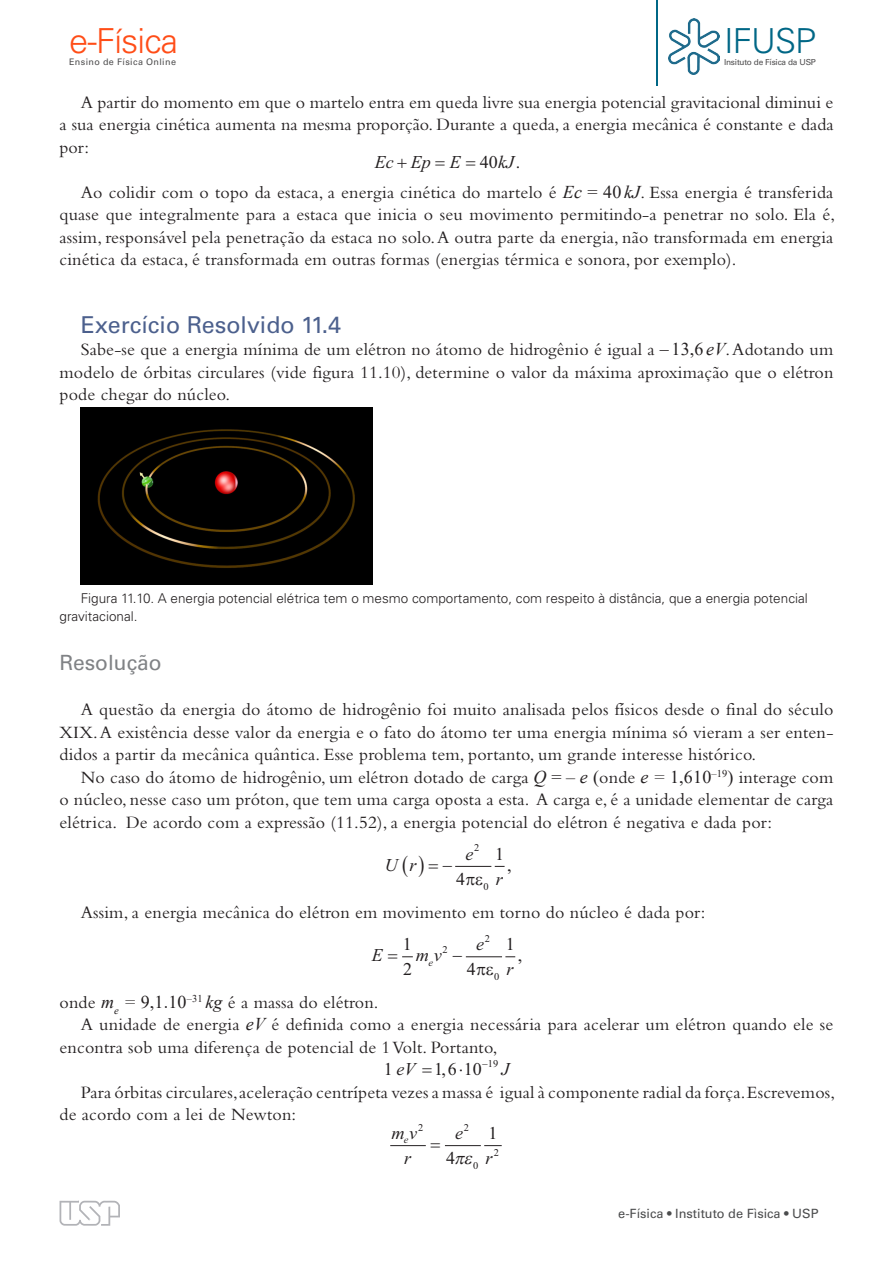
<style>
.page{position:relative;width:893px;height:1263px;background:#fff}
.page>*{position:absolute;margin:0;border:0;box-sizing:border-box;transform-origin:0 0}
.t1{font:300 34.5px "Univers";letter-spacing:-.025em;color:#ff4d17}
.t2{font:300 34.5px "Univers";letter-spacing:-.025em;color:#006786}
.TEXTO_-_SUBTITULO{font:23.25px "Univers";color:#4c608d}
.TEXTO_-_protocolo{font:21px "Univers";color:#808285}
.TEXTO_-_Corpo{font:18px/22.5px "Bembo";letter-spacing:.01em;color:#231f20;text-align:justify}
.t3{font:italic 18px/25.7px "Times New Roman";color:#231f20;text-align:center}
.t4{font:18px/25.3px "Times New Roman";letter-spacing:.135em;color:#231f20}
.Destaque__-__Legenda{font:300 13.5px/18px "Univers";color:#231f20}
.t5{font:12.75px "Univers";color:#4b4c4d}
.t6{font:10.35px "Times New Roman";color:#231f20}
.t7{font:italic 10.35px "Times New Roman";color:#231f20}
.t8{font:9px "Univers";letter-spacing:.04em;color:#4e4d4e}
.t9{font:8.25px "Univers";letter-spacing:-.025em;color:#4e4d4e}
.s1{font-style:italic}
.s2{font-family:"Times New Roman";font-style:italic}
.s3{font-family:"Times New Roman"}
.s4{font-style:normal}
</style>
<div class="page">
<svg style="left:60px;top:1201px;width:60px;height:25px"></svg>
<img style="left:669px;top:18px;width:50px;height:56px">
<hr style="left:656px;top:0;width:2px;height:85px;background:#006786">
<img style="left:81px;top:408px;width:291px;height:176px">
<hr style="left:455px;top:866px;width:36px;height:1px;background:#231f20">
<hr style="left:466px;top:956px;width:36px;height:1px;background:#231f20">
<hr style="left:390px;top:1145px;width:36px;height:1px;background:#231f20">
<hr style="left:445px;top:1145px;width:36px;height:1px;background:#231f20">
<svg style="left:484px;top:1145px;width:18px;height:1px"></svg>
<svg style="left:402px;top:956px;width:11px;height:2px"></svg>
<h1 class="t2" style="left:724px;top:20px;width:94px">IFUSP</h1>
<p class="t9" style="left:724px;top:57px;width:93px">Insituto de Física da USP</p>
<h1 class="t1" style="left:69px;top:20px;width:110px">e-Física</h1>
<p class="t8" style="left:69px;top:56px;width:108px">Ensino de Física Online</p>
<p class="TEXTO_-_Corpo" style="left:60px;top:90px;width:775px;text-indent:21px">A partir do momento em que o martelo entra em queda livre sua energia potencial gravitacional diminui e a sua energia cinética aumenta na mesma proporção. Durante a queda, a energia mecânica é constante e dada por:</p>
<p class="t3" style="left:375px;top:148px;width:88px">Ec Ep E</p>
<p class="t3" style="left:498px;top:148px;width:9px">k</p>
<p class="t4" style="left:480px;top:149px;width:42px">40 <span class="s1">J</span>.</p>
<p class="TEXTO_-_Corpo" style="left:60px;top:180px;width:777px;text-indent:21px">Ao colidir com o topo da estaca, a energia cinética do martelo é <span class="s2">Ec</span> <span class="s3">= 40</span> <span class="s2">kJ</span>. Essa energia é transferida quase que integralmente para a estaca que inicia o seu movimento permitindo-a penetrar no solo. Ela é, assim, responsável pela penetração da estaca no solo. A outra parte da energia, não transformada em energia cinética da estaca, é transformada em outras formas (energias térmica e sonora, por exemplo).</p>
<p class="TEXTO_-_SUBTITULO" style="left:81px;top:311px;width:262px">Exercício Resolvido 11.4</p>
<p class="TEXTO_-_Corpo" style="left:60px;top:338px;width:775px;text-indent:21px">Sabe-se que a energia mínima de um elétron no átomo de hidrogênio é igual a – <span class="s3">13,6</span> <span class="s2">eV</span>. Adotando um modelo de órbitas circulares (vide figura 11.10), determine o valor da máxima aproximação que o elétron pode chegar do núcleo.</p>
<p class="Destaque__-__Legenda" style="left:60px;top:589px;width:750px;text-indent:21px">Figura 11.10. A energia potencial elétrica tem o mesmo comportamento, com respeito à distância, que a energia potencial gravitacional.</p>
<p class="TEXTO_-_protocolo" style="left:60px;top:650px;width:104px">Resolução</p>
<p class="TEXTO_-_Corpo" style="left:60px;top:698px;width:775px;text-indent:21px">A questão da energia do átomo de hidrogênio foi muito analisada pelos físicos desde o final do século XIX. A existência desse valor da energia e o fato do átomo ter uma energia mínima só vieram a ser enten&shy;didos a partir da mecânica quântica. Esse problema tem, portanto, um grande interesse histórico.</p>
<p class="TEXTO_-_Corpo" style="left:60px;top:765px;width:775px;text-indent:21px">No caso do átomo de hidrogênio, um elétron dotado de carga <span class="s2">Q</span> <span class="s3">= –</span> <span class="s2">e</span> <span class="s3">(</span>onde <span class="s2">e =</span> <span class="s3">1,610</span><sup>–19</sup><span class="s3">)</span> interage com o núcleo, nesse caso um próton, que tem uma carga oposta a esta. A carga e, é a unidade elementar de carga elétrica. De acordo com a expressão (11.52), a energia potencial do elétron é negativa e dada por:</p>
<p class="t3" style="left:385px;top:852px;width:33px">U r</p>
<p class="t6" style="left:474px;top:842px;width:7px">2</p>
<p class="t4" style="left:495px;top:841px;width:10px">1</p>
<p class="t3" style="left:466px;top:840px;width:9px">e</p>
<p class="t4" style="left:507px;top:852px;width:6px">,</p>
<p class="TEXTO_-_Corpo" style="left:81px;top:900px;width:626px">Assim, a energia mecânica do elétron em movimento em torno do núcleo é dada por:</p>
<p class="t3" style="left:372px;top:942px;width:12px">E</p>
<p class="t3" style="left:416px;top:942px;width:27px">m v</p>
<p class="t4" style="left:456px;top:866px;width:10px">4</p>
<p class="t3" style="left:496px;top:866px;width:9px">r</p>
<p class="t6" style="left:484px;top:880px;width:7px">0</p>
<p class="t6" style="left:485px;top:932px;width:7px">2</p>
<p class="t6" style="left:443px;top:943px;width:7px">2</p>
<p class="t4" style="left:506px;top:931px;width:10px">1</p>
<p class="t4" style="left:403px;top:931px;width:11px">1<br>2</p>
<p class="t3" style="left:476px;top:931px;width:9px">e</p>
<p class="t4" style="left:518px;top:942px;width:6px">,</p>
<p class="t7" style="left:428px;top:955px;width:6px">e</p>
<p class="t4" style="left:467px;top:956px;width:10px">4</p>
<p class="t3" style="left:507px;top:956px;width:9px">r</p>
<p class="t6" style="left:494px;top:970px;width:7px">0</p>
<p class="TEXTO_-_Corpo" style="left:60px;top:990px;width:321px">onde <span class="s2">m</span><sub>e</sub> <span class="s2">=</span> <span class="s3">9,1.10</span><sup>–31</sup> <span class="s2">kg</span> é a massa do elétron.</p>
<p class="TEXTO_-_Corpo" style="left:60px;top:1013px;width:775px;text-indent:21px">A unidade de energia <span class="s2">eV</span> é definida como a energia necessária para acelerar um elétron quando ele se encontra sob uma diferença de potencial de 1 Volt. Portanto,</p>
<p class="t3" style="left:384px;top:1055px;width:33px"><span class="s4">1</span>eV</p>
<p class="t4" style="left:434px;top:1056px;width:77px">1610 <sup>19</sup><span class="s1">J</span></p>
<p class="t4" style="left:441px;top:1056px;width:6px">,</p>
<p class="TEXTO_-_Corpo" style="left:60px;top:1080px;width:777px;text-indent:21px">Para órbitas circulares, aceleração centrípeta vezes a massa é igual à componente radial da força. Escrevemos, de acordo com a lei de Newton:</p>
<p class="t3" style="left:391px;top:1119px;width:27px">m v r</p>
<p class="t3" style="left:455px;top:1119px;width:9px">e</p>
<p class="t6" style="left:418px;top:1121px;width:7px">2</p>
<p class="t6" style="left:464px;top:1121px;width:7px">2</p>
<p class="t4" style="left:488px;top:1120px;width:10px">1</p>
<p class="t7" style="left:404px;top:1132px;width:6px">e</p>
<p class="t6" style="left:494px;top:1146px;width:7px">2</p>
<p class="t4" style="left:446px;top:1145px;width:10px">4</p>
<p class="t3" style="left:485px;top:1145px;width:9px">r</p>
<p class="t6" style="left:473px;top:1159px;width:7px">0</p>
<p class="t5" style="left:618px;top:1206px;width:202px">e-Física • Instituto de Fìsica • USP</p>
</div>
